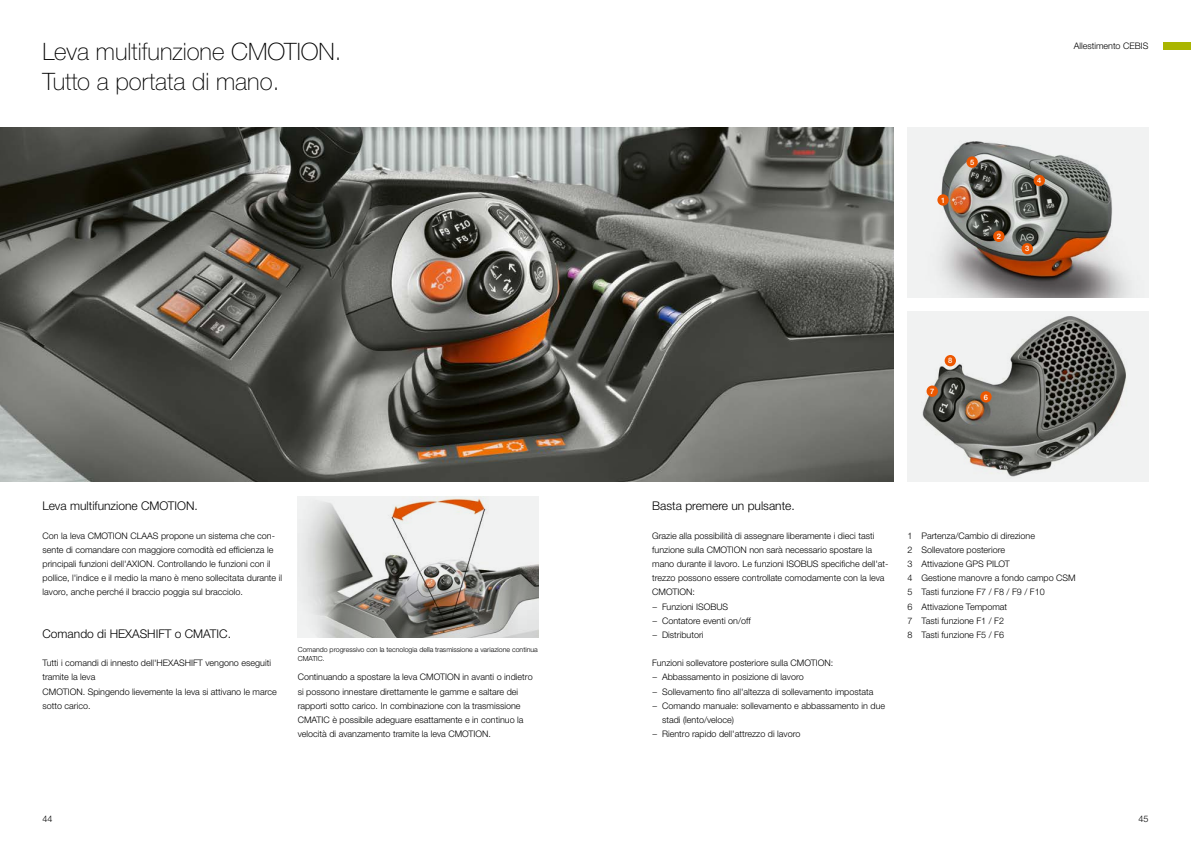
<style>
.page{position:relative;width:1191px;height:842px;background:#fff}
.page>*{position:absolute;margin:0;border:0;box-sizing:border-box;transform-origin:0 0}
.t1{font:100 24px/30px "CLAAS Helvetica Neue";color:#000}
.t2{font:300 12px "CLAAS Helvetica Neue";color:#000}
.t3{font:300 9px/14.2px "CLAAS Helvetica Neue";color:#000}
.t4{font:500 7.5px "CLAAS Helvetica Neue";color:#fff}
.t5{font:300 7px/9px "CLAAS Helvetica Neue";color:#000}
</style>
<div class="page">
<div style="left:1162px;top:43px;width:29px;height:7px;background:#aab500"></div>
<img style="left:0;top:128px;width:893px;height:354px">
<img style="left:907px;top:128px;width:241px;height:170px">
<img style="left:907px;top:312px;width:241px;height:170px">
<img style="left:298px;top:496px;width:241px;height:142px">
<div style="left:937px;top:194px;width:11px;height:12px;background:#ed5700;border-radius:50%"></div>
<div style="left:993px;top:231px;width:11px;height:11px;background:#ed5700;border-radius:50%"></div>
<div style="left:1021px;top:243px;width:12px;height:11px;background:#ed5700;border-radius:50%"></div>
<div style="left:1033px;top:175px;width:12px;height:11px;background:#ed5700;border-radius:50%"></div>
<div style="left:966px;top:156px;width:11px;height:12px;background:#ed5700;border-radius:50%"></div>
<div style="left:980px;top:391px;width:11px;height:11px;background:#ed5700;border-radius:50%"></div>
<div style="left:926px;top:385px;width:12px;height:12px;background:#ed5700;border-radius:50%"></div>
<div style="left:944px;top:355px;width:12px;height:11px;background:#ed5700;border-radius:50%"></div>
<h1 class="t1" style="left:43px;top:37px;width:300px">Leva multifunzione CMOTION.<br>Tutto a portata di mano.</h1>
<h2 class="t2" style="left:43px;top:498px;width:157px">Leva multifunzione CMOTION.</h2>
<p class="t3" style="left:43px;top:528px;width:241px">Con la leva CMOTION CLAAS propone un sistema che con&shy;sente di comandare con maggiore comodità ed efficienza le principali funzioni dell'AXION. Controllando le funzioni con il pollice, l'indice e il medio la mano è meno sollecitata durante il lavoro, anche perché il braccio poggia sul bracciolo.</p>
<h2 class="t2" style="left:43px;top:626px;width:190px">Comando di HEXASHIFT o CMATIC.</h2>
<p class="t3" style="left:43px;top:656px;width:236px">Tutti i comandi di innesto dell'HEXASHIFT vengono eseguiti tramite la leva<br>CMOTION. Spingendo lievemente la leva si attivano le marce sotto carico.</p>
<p class="t5" style="left:298px;top:645px;width:242px">Comando progressivo con la tecnologia della trasmissione a variazione continua<br>CMATIC.</p>
<p class="t3" style="left:298px;top:670px;width:236px">Continuando a spostare la leva CMOTION in avanti o indietro si possono innestare direttamente le gamme e saltare dei rapporti sotto carico. In combinazione con la trasmissione CMATIC è possibile adeguare esattamente e in continuo la velocità di avanzamento tramite la leva CMOTION.</p>
<p class="t3" style="left:1073px;top:39px;width:76px">Allestimento CEBIS</p>
<p class="t4" style="left:941px;top:195px;width:6px">1</p>
<p class="t4" style="left:970px;top:157px;width:6px">5</p>
<p class="t4" style="left:996px;top:231px;width:6px">2</p>
<p class="t4" style="left:1037px;top:176px;width:6px">4</p>
<p class="t4" style="left:1025px;top:244px;width:6px">3</p>
<p class="t4" style="left:930px;top:386px;width:6px">7</p>
<p class="t4" style="left:948px;top:356px;width:6px">8</p>
<p class="t4" style="left:984px;top:392px;width:6px">6</p>
<h2 class="t2" style="left:652px;top:498px;width:144px">Basta premere un pulsante.</h2>
<p class="t3" style="left:652px;top:528px;width:238px">Grazie alla possibilità di assegnare liberamente i dieci tasti funzione sulla CMOTION non sarà necessario spostare la mano durante il lavoro. Le funzioni ISOBUS specifiche dell'at&shy;trezzo possono essere controllate comodamente con la leva CMOTION:<br>− Funzioni ISOBUS<br>− Contatore eventi on/off<br>− Distributori</p>
<p class="t3" style="left:652px;top:656px;width:183px">Funzioni sollevatore posteriore sulla CMOTION:</p>
<p class="t3" style="left:652px;top:670px;width:153px">− Abbassamento in posizione di lavoro</p>
<p class="t3" style="left:652px;top:684px;width:223px">− Sollevamento fino all'altezza di sollevamento impostata</p>
<p class="t3" style="left:652px;top:699px;width:234px">− Comando manuale: sollevamento e abbassamento in due</p>
<p class="t3" style="left:662px;top:713px;width:73px">stadi (lento/veloce)</p>
<p class="t3" style="left:652px;top:727px;width:150px">− Rientro rapido dell'attrezzo di lavoro</p>
<p class="t3" style="left:907px;top:528px;width:170px">1 Partenza/Cambio di direzione<br>2 Sollevatore posteriore<br>3 Attivazione GPS PILOT<br>4 Gestione manovre a fondo campo CSM<br>5 Tasti funzione F7 / F8 / F9 / F10<br>6 Attivazione Tempomat<br>7 Tasti funzione F1 / F2<br>8 Tasti funzione F5 / F6</p>
<p class="t3" style="left:43px;top:812px;width:12px">44</p>
<p class="t3" style="left:1138px;top:812px;width:12px">45</p>
</div>
